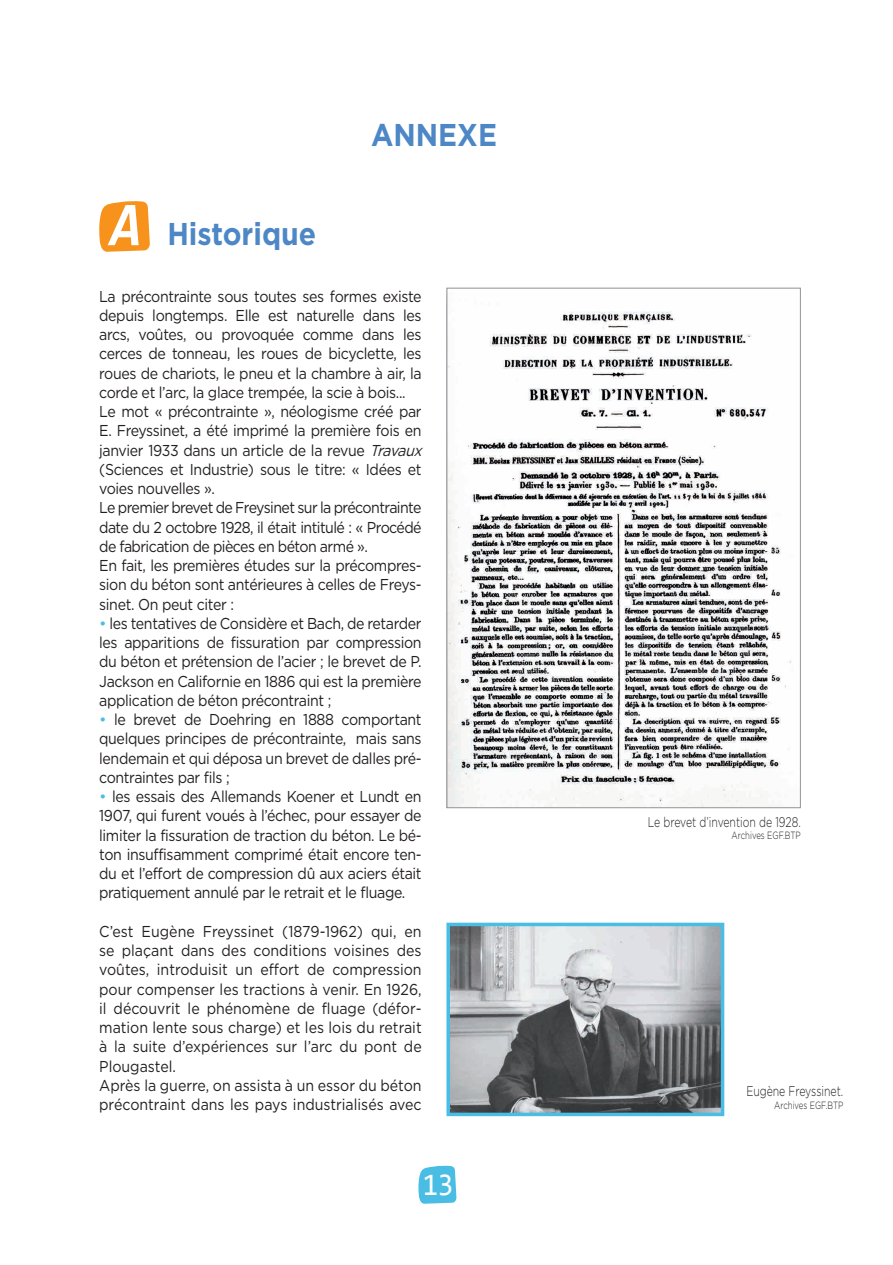
<style>
.page{position:relative;width:893px;height:1265px;background:#fff}
.page>*{position:absolute;margin:0;border:0;box-sizing:border-box;transform-origin:0 0}
.t1{font:700 31.5px "Gotham";color:#4d87c6;scale:.9 1}
.t2{font:31.5px "Consolas";color:#fff;scale:.9 1}
.t3{font:15.75px/19.2px "Gotham";letter-spacing:-.025em;color:#231f20;text-align:justify;scale:.9 1}
.t4{font:15.75px/19.2px "Gotham";color:#231f20;scale:.9 1}
.t5{font:300 14px "Gotham";color:#231f20;scale:.75 1}
.t6{font:300 10.5px "Gotham";color:#231f20;scale:.75 1}
.s1{font-family:"Consolas";font-style:italic;font-size:63px;color:#fff}
.s2{font-style:italic}
.s3{color:#49bde4}
</style>
<div class="page">
<svg style="left:418px;top:1165px;width:38px;height:39px"></svg>
<svg style="left:99px;top:201px;width:51px;height:51px;background:#f79e34"></svg>
<img style="left:448px;top:311px;width:343px;height:495px">
<img style="left:451px;top:928px;width:268px;height:183px">
<div style="left:446px;top:923px;width:278px;height:193px;border:4px solid #49bde4"></div>
<h1 class="t1" style="left:371px;top:114px;width:49px">ANNE</h1>
<h1 class="t1" style="left:457px;top:114px;width:41px">XE</h1>
<h1 class="t1" style="left:110px;top:213px;width:230px"><span class="s1">A</span> Historique</h1>
<p class="t3" style="left:99px;top:286px;width:366px;text-align:left">La précontrainte sous toutes ses formes existe depuis longtemps. Elle est naturelle dans les arcs, voûtes, ou provoquée comme dans les cerces de tonneau, les roues de bicyclette, les roues de chariots, le pneu et la chambre à air, la corde et l’arc, la glace trempée, la scie à bois...<br>Le mot « précontrainte », néologisme créé par E. Freyssinet, a été imprimé la première fois en janvier 1933 dans un article de la revue <span class="s2">Travaux </span>(Sciences et Industrie) sous le titre: « Idées et voies nouvelles ».<br>Le premier brevet de Freysinet sur la précontrainte date du 2 octobre 1928, il était intitulé : « Procédé de fabrication de pièces en béton armé ».<br>En fait, les premières études sur la précompres&shy;sion du béton sont antérieures à celles de Freys&shy;sinet. On peut citer :</p>
<p class="t3" style="left:99px;top:613px;width:360px"><span class="s3">•</span> les tentatives de Considère et Bach, de retarder les apparitions de fissuration par compression du béton et prétension de l’acier ; le brevet de P.<br>Jackson en Californie en 1886 qui est la première application de béton précontraint ;</p>
<p class="t3" style="left:99px;top:710px;width:360px"><span class="s3">•</span> le brevet de Doehring en 1888 comportant quelques principes de précontrainte, mais sans lendemain et qui déposa un brevet de dalles pré&shy;contraintes par fils ;</p>
<p class="t3" style="left:99px;top:787px;width:360px"><span class="s3">•</span> les essais des Allemands Koener et Lundt en 1907, qui furent voués à l’échec, pour essayer de limiter la fissuration de traction du béton. Le bé&shy;ton insuffisamment comprimé était encore ten&shy;du et l’effort de compression dû aux aciers était pratiquement annulé par le retrait et le fluage.</p>
<p class="t4" style="left:99px;top:921px;width:360px">C’est Eugène Freyssinet (1879-1962) qui, en se plaçant dans des conditions voisines des voûtes, introduisit un effort de compression pour compenser les tractions à venir. En 1926, il découvrit le phénomène de fluage (défor&shy;mation lente sous charge) et les lois du retrait à la suite d’expériences sur l’arc du pont de Plougastel.<br>Après la guerre, on assista à un essor du béton précontraint dans les pays industrialisés avec</p>
<h1 class="t2" style="left:423px;top:1165px;width:35px">13</h1>
<p class="t5" style="left:648px;top:813px;width:205px">Le brevet d’invention de 1928.</p>
<p class="t6" style="left:732px;top:829px;width:94px">Archives EGF.BTP</p>
<p class="t5" style="left:746px;top:1083px;width:131px">Eugène Freyssinet.</p>
<p class="t6" style="left:774px;top:1098px;width:94px">Archives EGF.BTP</p>
</div>
